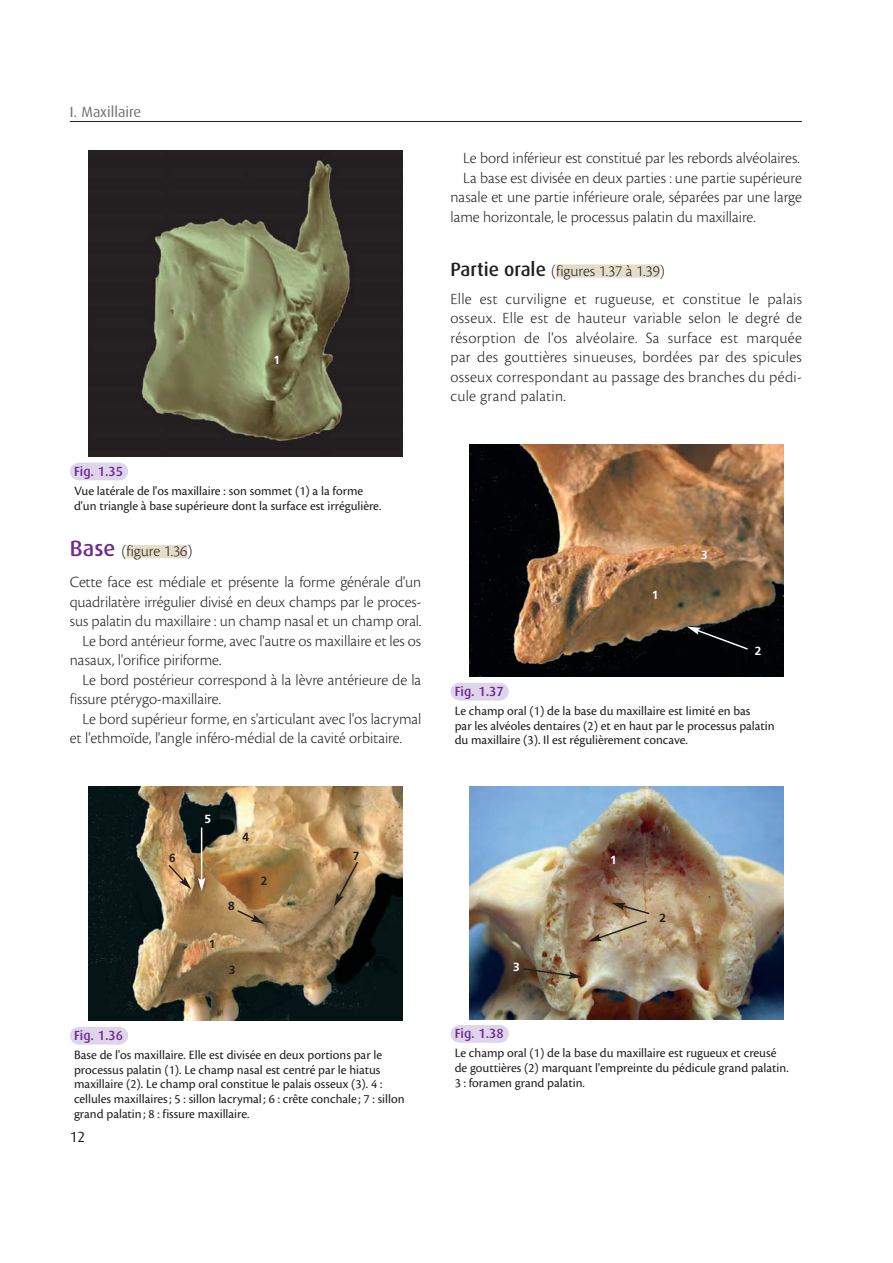
<style>
.page{position:relative;width:893px;height:1263px;background:#fff}
.page>*{position:absolute;margin:0;border:0;box-sizing:border-box;transform-origin:0 0}
.t1{font:300 16.2px/19.5px "Cronos Pro";color:#231f20}
.t2{font:14.7px "Dax";color:#6d6e70}
.t3{font:14.7px "Dax";color:#231f20}
.t4{font:13.35px/14.5px "Cronos Pro";color:#231f20}
.t5{font:500 13.35px "Dax";color:#6f2b91}
.t6{font:700 11.85px "Frutiger";color:#231f20}
.t7{font:700 11.85px "Frutiger";color:#fff}
.s1{font-family:"Dax";font-weight:500;font-size:22.2px;color:#6f2b91}
.s2{font-family:"Dax";font-weight:500;font-size:19.2px}
</style>
<div class="page">
<hr style="left:70px;top:121px;width:732px;height:1px;background:#231f20">
<div style="left:126px;top:545px;width:61px;height:13px;background:#e5ddc8"></div>
<div style="left:556px;top:264px;width:104px;height:14px;background:#e5ddc8"></div>
<img style="left:89px;top:787px;width:313px;height:234px">
<hr style="left:201px;top:828px;width:1px;height:52px;background:#fff">
<svg style="left:198px;top:878px;width:7px;height:13px"></svg>
<svg style="left:167px;top:863px;width:24px;height:26px"></svg>
<svg style="left:334px;top:860px;width:25px;height:47px"></svg>
<svg style="left:236px;top:909px;width:28px;height:15px"></svg>
<div style="left:79px;top:1027px;width:39px;height:18px;background:#ded5ea"></div>
<svg style="left:99px;top:1027px;width:20px;height:18px"></svg>
<img style="left:469px;top:445px;width:314px;height:232px">
<svg style="left:687px;top:627px;width:62px;height:24px"></svg>
<div style="left:459px;top:683px;width:40px;height:18px;background:#ded5ea"></div>
<svg style="left:479px;top:683px;width:21px;height:18px"></svg>
<img style="left:469px;top:787px;width:314px;height:232px">
<svg style="left:588px;top:903px;width:63px;height:39px;background:#ac977a"></svg>
<svg style="left:522px;top:967px;width:60px;height:12px"></svg>
<div style="left:459px;top:1025px;width:40px;height:18px;background:#ded5ea"></div>
<svg style="left:499px;top:1025px;width:1px;height:18px"></svg>
<img style="left:89px;top:150px;width:313px;height:307px">
<div style="left:79px;top:463px;width:39px;height:17px;background:#ded5ea"></div>
<svg style="left:118px;top:463px;width:1px;height:17px"></svg>
<p class="t2" style="left:70px;top:105px;width:73px">I. Maxillaire</p>
<p class="t7" style="left:274px;top:355px;width:8px">1</p>
<p class="t5" style="left:74px;top:463px;width:50px">Fig. 1.35</p>
<p class="t4" style="left:74px;top:484px;width:309px">Vue latérale de l'os maxillaire : son sommet (1) a la forme d'un triangle à base supérieure dont la surface est irrégulière.</p>
<p class="t1" style="left:70px;top:537px;width:353px;line-height:31.3px"><span class="s1">Base</span> ( figure 1.36 )<br>Cette face est médiale et présente la forme générale d'un</p>
<p class="t1" style="left:70px;top:593px;width:353px">quadrilatère irrégulier divisé en deux champs par le proces-</p>
<p class="t1" style="left:70px;top:613px;width:353px">sus palatin du maxillaire : un champ nasal et un champ oral.</p>
<p class="t1" style="left:82px;top:632px;width:340px">Le bord antérieur forme, avec l'autre os maxillaire et les os</p>
<p class="t1" style="left:70px;top:652px;width:153px">nasaux, l'orifice piriforme.</p>
<p class="t1" style="left:82px;top:671px;width:340px">Le bord postérieur correspond à la lèvre antérieure de la</p>
<p class="t1" style="left:70px;top:691px;width:153px">fissure ptérygo-maxillaire.</p>
<p class="t1" style="left:82px;top:710px;width:340px">Le bord supérieur forme, en s'articulant avec l'os lacrymal</p>
<p class="t1" style="left:70px;top:730px;width:334px">et l'ethmoïde, l'angle inféro-médial de la cavité orbitaire.</p>
<p class="t6" style="left:169px;top:853px;width:8px">6</p>
<p class="t7" style="left:204px;top:814px;width:8px">5</p>
<p class="t6" style="left:209px;top:939px;width:8px">1</p>
<p class="t6" style="left:242px;top:833px;width:8px">4</p>
<p class="t6" style="left:228px;top:901px;width:8px">8</p>
<p class="t6" style="left:261px;top:876px;width:8px">2</p>
<p class="t6" style="left:229px;top:966px;width:8px">3</p>
<p class="t6" style="left:353px;top:852px;width:8px">7</p>
<p class="t5" style="left:74px;top:1028px;width:50px">Fig. 1.36</p>
<p class="t4" style="left:74px;top:1049px;width:332px">Base de l'os maxillaire. Elle est divisée en deux portions par le processus palatin (1). Le champ nasal est centré par le hiatus maxillaire (2). Le champ oral constitue le palais osseux (3). 4 : cellules maxillaires ; 5 : sillon lacrymal ; 6 : crête conchale ; 7 : sillon grand palatin ; 8 : fissure maxillaire.</p>
<p class="t3" style="left:70px;top:1130px;width:17px">12</p>
<p class="t1" style="left:463px;top:149px;width:338px">Le bord inférieur est constitué par les rebords alvéolaires.</p>
<p class="t1" style="left:463px;top:169px;width:340px">La base est divisée en deux parties : une partie supérieure</p>
<p class="t1" style="left:450px;top:188px;width:353px">nasale et une partie inférieure orale, séparées par une large</p>
<p class="t1" style="left:450px;top:208px;width:307px">lame horizontale, le processus palatin du maxillaire.</p>
<p class="t1" style="left:450px;top:257px;width:353px;line-height:28.3px"><span class="s2">Partie orale</span> ( figures 1.37 à 1.39 )<br>Elle est curviligne et rugueuse, et constitue le palais</p>
<p class="t1" style="left:450px;top:310px;width:353px;text-align:justify">osseux. Elle est de hauteur variable selon le degré de résorption de l'os alvéolaire. Sa surface est marquée par des gouttières sinueuses, bordées par des spicules osseux correspondant au passage des branches du pédi&shy;cule grand palatin.</p>
<p class="t7" style="left:652px;top:591px;width:8px">1</p>
<p class="t7" style="left:701px;top:550px;width:8px">3</p>
<p class="t7" style="left:755px;top:646px;width:8px">2</p>
<p class="t5" style="left:455px;top:684px;width:50px">Fig. 1.37</p>
<p class="t4" style="left:455px;top:705px;width:321px">Le champ oral (1) de la base du maxillaire est limité en bas<br>par les alvéoles dentaires (2) et en haut par le processus palatin du maxillaire (3). Il est régulièrement concave.</p>
<p class="t7" style="left:513px;top:962px;width:8px">3</p>
<p class="t7" style="left:610px;top:855px;width:8px">1</p>
<p class="t6" style="left:659px;top:913px;width:8px">2</p>
<p class="t5" style="left:455px;top:1026px;width:50px">Fig. 1.38</p>
<p class="t4" style="left:455px;top:1047px;width:335px">Le champ oral (1) de la base du maxillaire est rugueux et creusé de gouttières (2) marquant l'empreinte du pédicule grand palatin.<br>3 : foramen grand palatin.</p>
</div>
